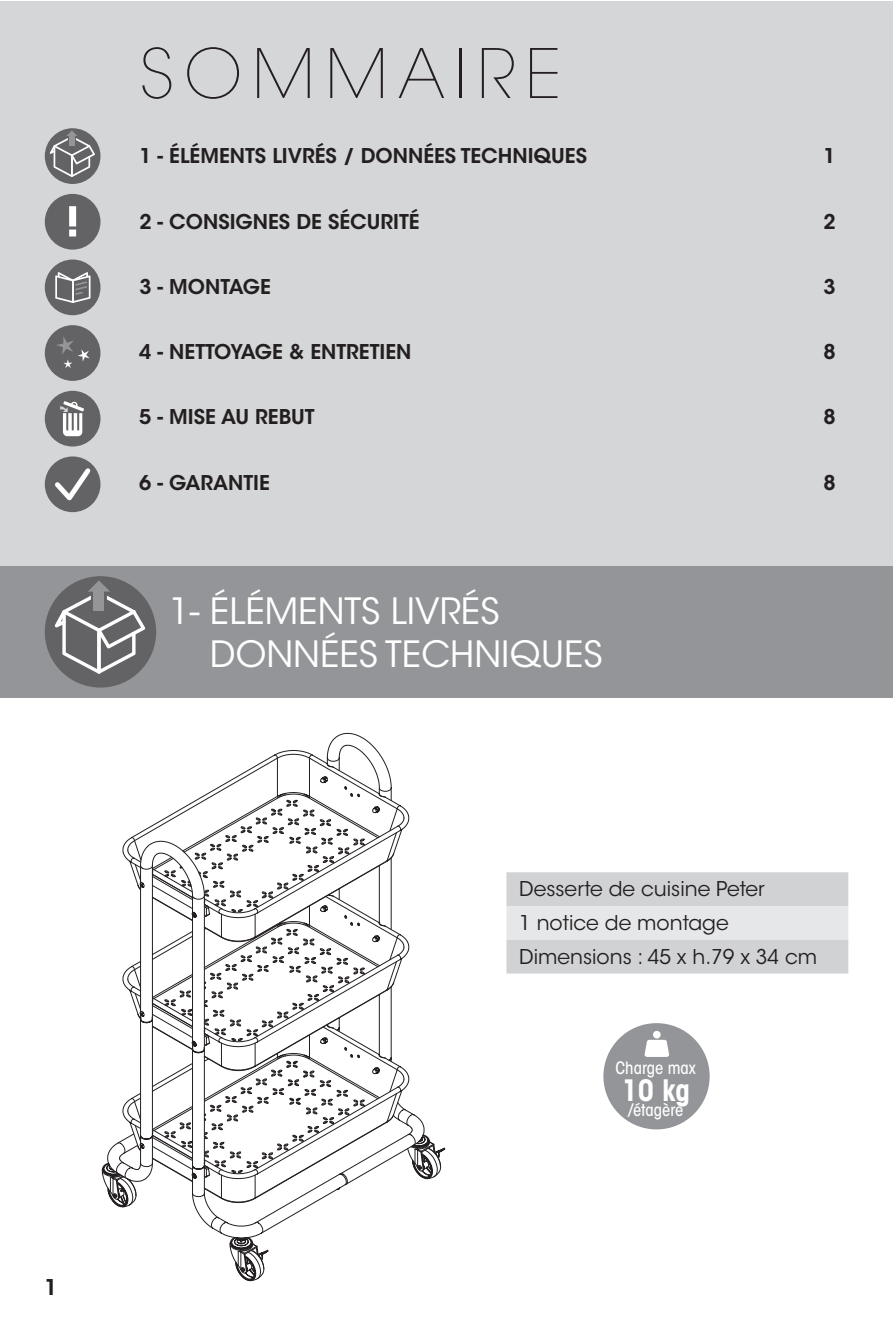
<style>
.page{position:relative;width:893px;height:1340px;background:#fff}
.page>*{position:absolute;margin:0;border:0;box-sizing:border-box;transform-origin:0 0}
.t1{font:200 67.5px "ITC Avant Garde Std";letter-spacing:.15em;color:#231f20}
.t2{font:36px/43.2px "ITC Avant Garde Std";color:#fff}
.t3{font:700 condensed 29.25px "ITC Avant Garde Std";color:#fff}
.t4{font:600 21.6px "ITC Avant Garde Std";color:#231f20}
.t5{font:600 20.25px "ITC Avant Garde Std";color:#231f20}
.t6{font:20.25px/33.8px "ITC Avant Garde Std";color:#231f20}
.t7{font:500 condensed 16.88px "ITC Avant Garde Std";color:#fff}
</style>
<div class="page">
<div style="left:0;top:1px;width:893px;height:580px;background:#d5d6d8"></div>
<div style="left:45px;top:128px;width:55px;height:56px;background:#636366;border-radius:50%"></div>
<svg style="left:50px;top:128px;width:45px;height:49px"></svg>
<div style="left:45px;top:325px;width:55px;height:56px;background:#636366;border-radius:50%"></div>
<svg style="left:57px;top:337px;width:33px;height:31px"></svg>
<div style="left:45px;top:194px;width:55px;height:55px;background:#636366;border-radius:50%"></div>
<svg style="left:69px;top:206px;width:7px;height:30px"></svg>
<div style="left:45px;top:259px;width:55px;height:56px;background:#636366;border-radius:50%"></div>
<svg style="left:55px;top:272px;width:36px;height:31px"></svg>
<div style="left:45px;top:391px;width:55px;height:55px;background:#636366;border-radius:50%"></div>
<svg style="left:60px;top:401px;width:24px;height:35px"></svg>
<div style="left:45px;top:456px;width:55px;height:56px;background:#636366;border-radius:50%"></div>
<svg style="left:50px;top:464px;width:45px;height:42px"></svg>
<div style="left:0;top:566px;width:893px;height:131px;background:#939598"></div>
<div style="left:45px;top:576px;width:111px;height:111px;background:#636366;border-radius:50%"></div>
<svg style="left:55px;top:576px;width:90px;height:97px"></svg>
<div style="left:506px;top:872px;width:342px;height:34px;background:#d1d2d4"></div>
<div style="left:506px;top:906px;width:342px;height:33px;background:#e6e7e9"></div>
<div style="left:506px;top:939px;width:342px;height:34px;background:#d1d2d4"></div>
<hr style="left:892px;top:0;width:1px;height:172px;background:#939598">
<div style="left:603px;top:1023px;width:107px;height:106px;background:#939598;border-radius:50%"></div>
<svg style="left:645px;top:1039px;width:24px;height:17px"></svg>
<div style="left:653px;top:1030px;width:8px;height:8px;background:#fff;border-radius:50%"></div>
<svg style="left:110px;top:1149px;width:331px;height:131px"></svg>
<svg style="left:102px;top:754px;width:334px;height:445px"></svg>
<p class="t4" style="left:45px;top:1273px;width:15px">1</p>
<h1 class="t1" style="left:139px;top:34px;width:424px">SOMMAIRE</h1>
<p class="t5" style="left:139px;top:143px;width:449px">1 - ÉLÉMENTS LIVRÉS / DONNÉES TECHNIQUES</p>
<p class="t5" style="left:823px;top:143px;width:14px">1</p>
<p class="t5" style="left:139px;top:208px;width:282px">2 - CONSIGNES DE SÉCURITÉ</p>
<p class="t5" style="left:823px;top:208px;width:14px">2</p>
<p class="t5" style="left:139px;top:273px;width:133px">3 - MONTAGE</p>
<p class="t5" style="left:823px;top:273px;width:14px">3</p>
<p class="t5" style="left:139px;top:339px;width:274px">4 - NETTOYAGE &amp; ENTRETIEN</p>
<p class="t5" style="left:823px;top:339px;width:14px">8</p>
<p class="t5" style="left:139px;top:404px;width:177px">5 - MISE AU REBUT</p>
<p class="t5" style="left:823px;top:404px;width:14px">8</p>
<p class="t5" style="left:139px;top:469px;width:132px">6 - GARANTIE</p>
<p class="t5" style="left:823px;top:469px;width:14px">8</p>
<h2 class="t2" style="left:210px;top:589px;width:394px;text-indent:-41px">1- ÉLÉMENTS LIVRÉS<br>DONNÉES TECHNIQUES</h2>
<p class="t6" style="left:519px;top:872px;width:299px">Desserte de cuisine Peter<br>1 notice de montage<br>Dimensions : 45 x h.79 x 34 cm</p>
<p class="t7" style="left:616px;top:1057px;width:82px">Charge max</p>
<h3 class="t3" style="left:622px;top:1071px;width:70px">10 kg</h3>
<p class="t7" style="left:628px;top:1099px;width:56px">/étagère</p>
</div>
